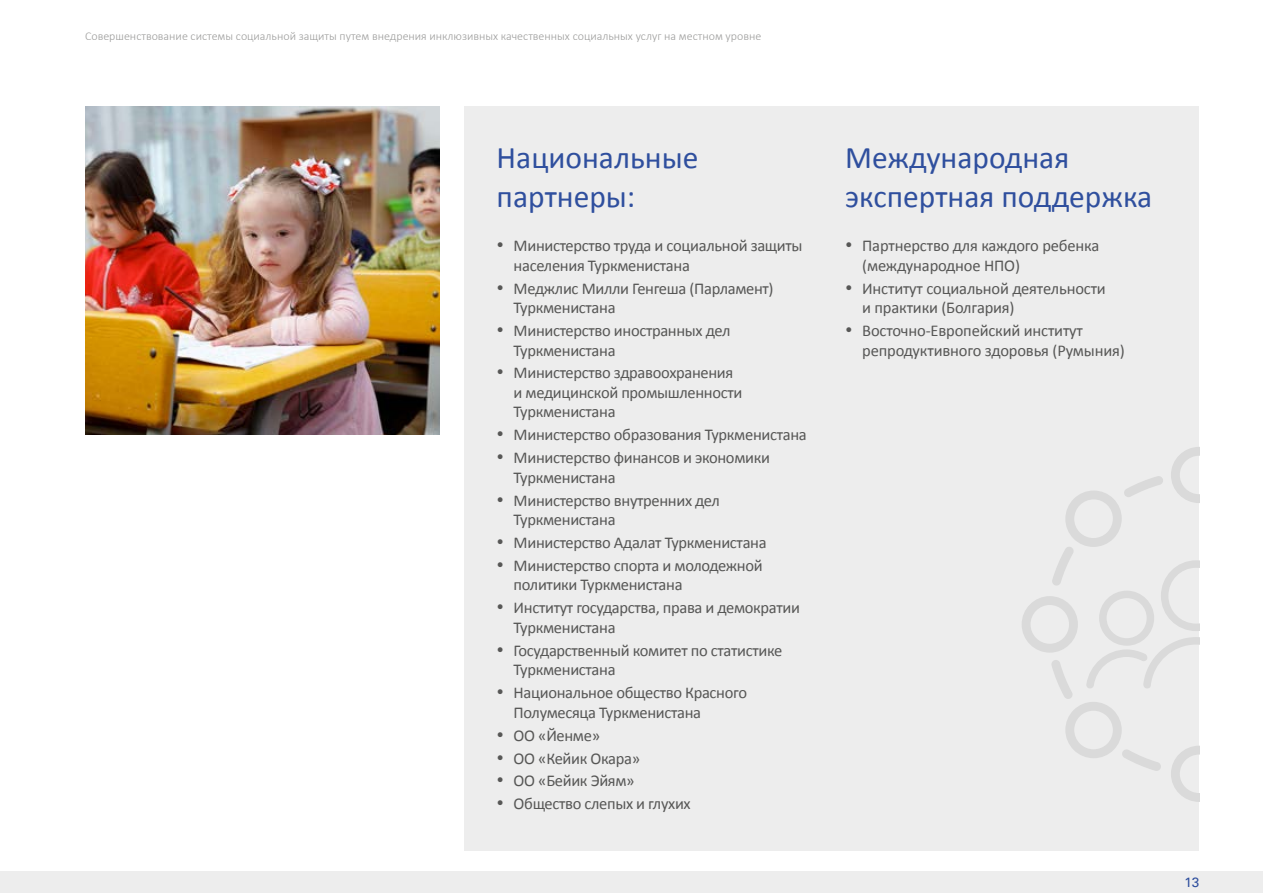
<style>
.page{position:relative;width:1263px;height:893px;background:#fff}
.page>*{position:absolute;margin:0;border:0;box-sizing:border-box;transform-origin:0 0}
.t1{font:31.5px/39px "Calibri";color:#2f4f9e}
.t2{font:16.5px/19.5px "Calibri";letter-spacing:-.02em;color:#575756}
.t3{font:13.5px "Univers";color:#2f4f9e}
.t4{font:300 12px "Calibri";color:#9d9d9c}
</style>
<div class="page">
<div style="left:0;top:872px;width:1263px;height:21px;background:#ededed"></div>
<div style="left:465px;top:106px;width:734px;height:744px;background:#ededed"></div>
<svg style="left:1022px;top:447px;width:177px;height:355px"></svg>
<img style="left:85px;top:106px;width:354px;height:328px">
<p class="t4" style="left:85px;top:28px;width:678px">Совершенствование системы социальной защиты путем внедрения инклюзивных качественных социальных услуг на местном уровне</p>
<h1 class="t1" style="left:497px;top:138px;width:203px">Национальные партнеры:</h1>
<h1 class="t1" style="left:845px;top:138px;width:309px">Международная экспертная поддержка</h1>
<p class="t2" style="left:514px;top:236px;width:290px;text-indent:-17px">• Министерство труда и социальной защиты населения Туркменистана</p>
<p class="t2" style="left:514px;top:278px;width:261px;text-indent:-17px">• Меджлис Милли Генгеша (Парламент)<br>Туркменистана</p>
<p class="t2" style="left:514px;top:321px;width:218px;text-indent:-17px">• Министерство иностранных дел<br>Туркменистана</p>
<p class="t2" style="left:514px;top:363px;width:230px;text-indent:-17px">• Министерство здравоохранения и медицинской промышленности<br>Туркменистана</p>
<p class="t2" style="left:497px;top:425px;width:312px">• Министерство образования Туркменистана</p>
<p class="t2" style="left:514px;top:448px;width:258px;text-indent:-17px">• Министерство финансов и экономики<br>Туркменистана</p>
<p class="t2" style="left:514px;top:490px;width:208px;text-indent:-17px">• Министерство внутренних дел<br>Туркменистана</p>
<p class="t2" style="left:497px;top:533px;width:272px">• Министерство Адалат Туркменистана</p>
<p class="t2" style="left:514px;top:556px;width:250px;text-indent:-17px">• Министерство спорта и молодежной политики Туркменистана</p>
<p class="t2" style="left:514px;top:598px;width:288px;text-indent:-17px">• Институт государства, права и демократии<br>Туркменистана</p>
<p class="t2" style="left:514px;top:641px;width:270px;text-indent:-17px">• Государственный комитет по статистике<br>Туркменистана</p>
<p class="t2" style="left:514px;top:683px;width:235px;text-indent:-17px">• Национальное общество Красного<br>Полумесяца Туркменистана</p>
<p class="t2" style="left:497px;top:725px;width:105px">• ОО «Йенме»</p>
<p class="t2" style="left:497px;top:748px;width:145px">• ОО «Кейик Окара»</p>
<p class="t2" style="left:497px;top:771px;width:140px">• ОО «Бейик Эйям»</p>
<p class="t2" style="left:497px;top:794px;width:196px">• Общество слепых и глухих</p>
<p class="t2" style="left:862px;top:236px;width:239px;text-indent:-17px">• Партнерство для каждого ребенка (международное НПО)</p>
<p class="t2" style="left:862px;top:278px;width:245px;text-indent:-17px">• Институт социальной деятельности и практики (Болгария)</p>
<p class="t2" style="left:862px;top:321px;width:264px;text-indent:-17px">• Восточно-Европейский институт репродуктивного здоровья (Румыния)</p>
<p class="t3" style="left:1184px;top:874px;width:16px">13</p>
</div>
